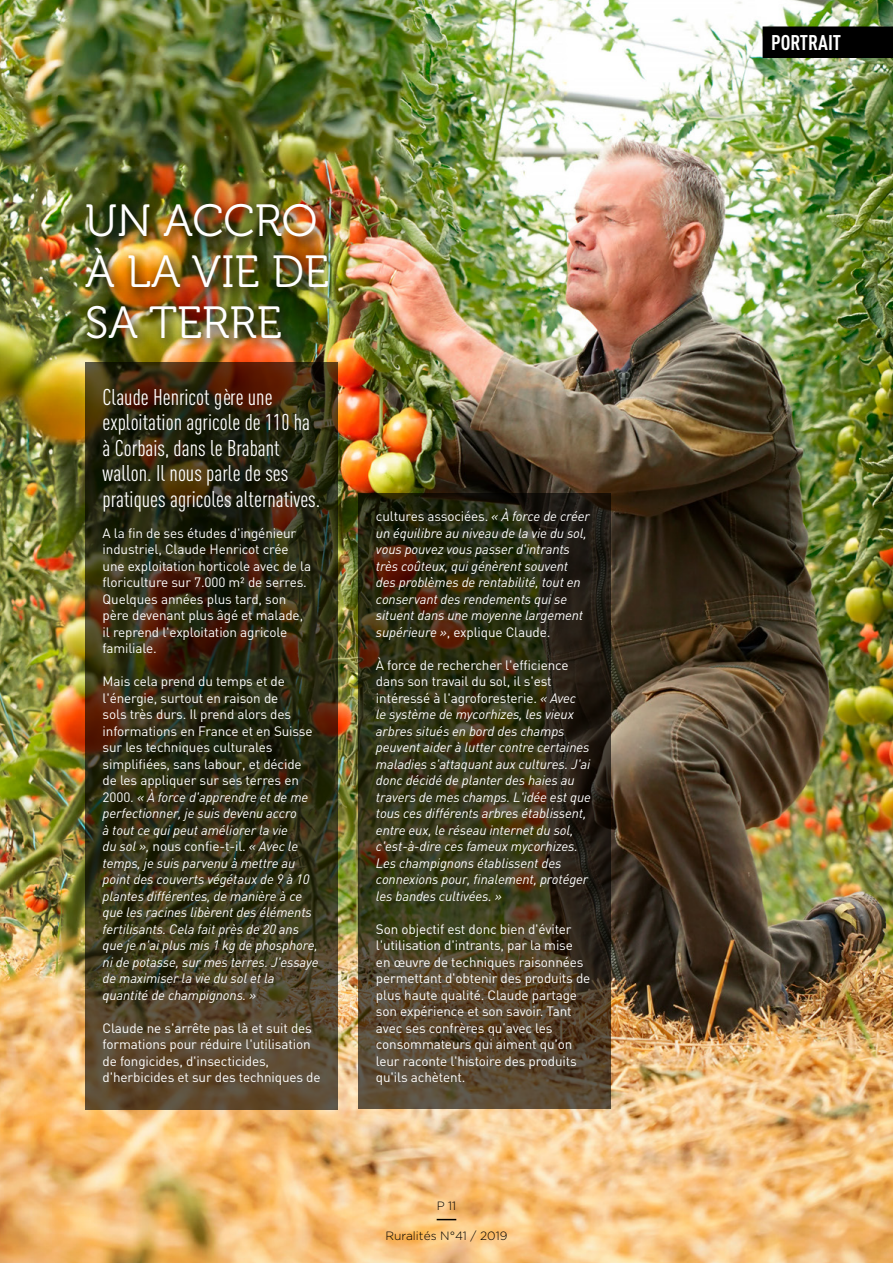
<style>
.page{position:relative;width:893px;height:1263px;background:#fff}
.page>*{position:absolute;margin:0;border:0;box-sizing:border-box;transform-origin:0 0}
.t1{font:45px/51px "Museo 300";color:#fff}
.t2{font:22.5px/25.5px "DIN Cond";color:#fff}
.t3{font:700 21px "DIN Cond";color:#fff}
.t4{font:italic 13.5px/16.5px "DIN";letter-spacing:-.01em;color:#fff}
.t5{font:13.5px/16.5px "DIN";letter-spacing:-.01em;color:#fff}
.t6{font:300 12px "Gotham";color:#000}
.s1{font-style:normal}
</style>
<div class="page">
<img style="left:0;top:0;width:893px;height:1263px">
<svg style="left:437px;top:1219px;width:19px;height:1px"></svg>
<div style="left:763px;top:26px;width:130px;height:32px;background:#000"></div>
<svg style="left:85px;top:362px;width:252px;height:747px;background:#372f17"></svg>
<svg style="left:358px;top:493px;width:252px;height:616px;background:#39321b"></svg>
<div style="left:81px;top:198px;width:261px;height:154px;background:#000;opacity:.9"></div>
<img style="left:0;top:0;width:1px;height:439px">
<h1 class="t1" style="left:85px;top:196px;width:246px">UN ACCRO<br>À LA VIE DE<br>SA TERRE</h1>
<h2 class="t2" style="left:103px;top:384px;width:219px">Claude Henricot gère une exploitation agricole de 110 ha à Corbais, dans le Brabant wallon. Il nous parle de ses pratiques agricoles alternatives.</h2>
<p class="t5" style="left:103px;top:524px;width:210px">A la fin de ses études d'ingénieur industriel, Claude Henricot crée une exploitation horticole avec de la floriculture sur 7.000 m² de serres.<br>Quelques années plus tard, son père devenant plus âgé et malade, il reprend l'exploitation agricole familiale.</p>
<p class="t4" style="left:103px;top:673px;width:218px"><span class="s1">Mais cela prend du temps et de l'énergie, surtout en raison de<br>sols très durs. Il prend alors des informations en France et en Suisse sur les techniques culturales simplifiées, sans labour, et décide de les appliquer sur ses terres en 2000.</span> « À force d'apprendre et de me perfectionner, je suis devenu accro<br>à tout ce qui peut améliorer la vie<br>du sol », <span class="s1">nous confie-t-il.</span> « Avec le temps, je suis parvenu à mettre au point des couverts végétaux de 9 à 10 plantes différentes, de manière à ce que les racines libèrent des éléments fertilisants. Cela fait près de 20 ans que je n'ai plus mis 1 kg de phosphore, ni de potasse, sur mes terres. J'essaye de maximiser la vie du sol et la quantité de champignons. »</p>
<p class="t5" style="left:103px;top:1019px;width:220px">Claude ne s'arrête pas là et suit des formations pour réduire l'utilisation de fongicides, d'insecticides, d'herbicides et sur des techniques de</p>
<p class="t4" style="left:376px;top:508px;width:215px"><span class="s1">cultures associées.</span> « À force de créer un équilibre au niveau de la vie du sol, vous pouvez vous passer d'intrants très coûteux, qui génèrent souvent des problèmes de rentabilité, tout en conservant des rendements qui se situent dans une moyenne largement supérieure »<span class="s1">, explique Claude.</span></p>
<p class="t4" style="left:376px;top:656px;width:216px"><span class="s1">À force de rechercher l'efficience dans son travail du sol, il s'est intéressé à l'agroforesterie.</span> « Avec<br>le système de mycorhizes, les vieux arbres situés en bord des champs peuvent aider à lutter contre certaines maladies s'attaquant aux cultures. J'ai donc décidé de planter des haies au travers de mes champs. L'idée est que tous ces différents arbres établissent, entre eux, le réseau internet du sol, c'est-à-dire ces fameux mycorhizes.<br>Les champignons établissent des connexions pour, finalement, protéger les bandes cultivées. »</p>
<p class="t5" style="left:376px;top:920px;width:216px">Son objectif est donc bien d'éviter l'utilisation d'intrants, par la mise en œuvre de techniques raisonnées permettant d'obtenir des produits de plus haute qualité. Claude partage son expérience et son savoir. Tant avec ses confrères qu’avec les consommateurs qui aiment qu'on leur raconte l'histoire des produits qu'ils achètent.</p>
<p class="t6" style="left:437px;top:1199px;width:21px">P 11</p>
<p class="t6" style="left:386px;top:1229px;width:123px">Ruralités N°41 / 2019</p>
<h3 class="t3" style="left:771px;top:30px;width:72px">PORTRAIT</h3>
</div>
